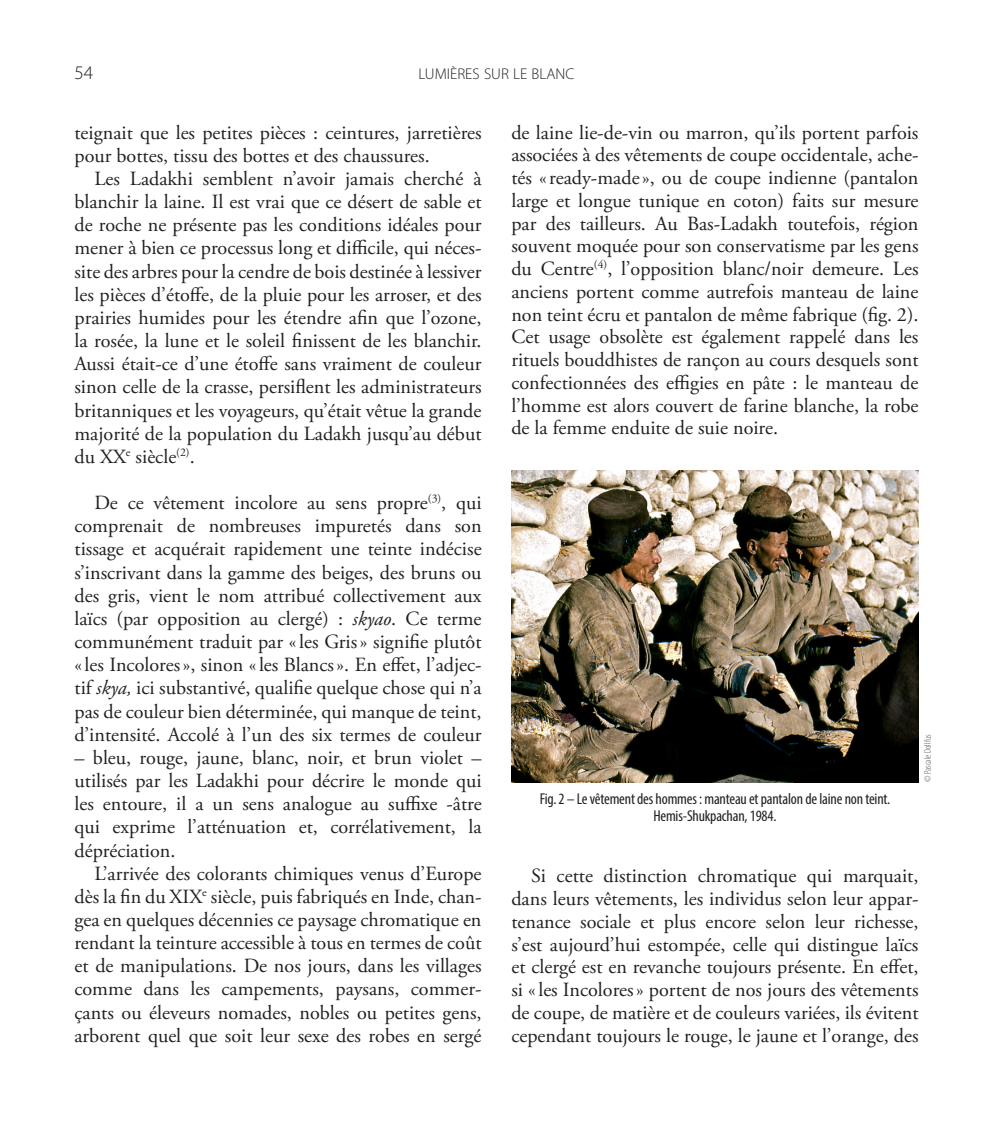
<style>
.page{position:relative;width:993px;height:1141px;background:#fff}
.page>*{position:absolute;margin:0;border:0;box-sizing:border-box;transform-origin:0 0}
.t1{font:20.12px/23.1px "Adobe Garamond Pro";color:#231f20;text-align:justify}
.t2{font:19.25px "Myriad Pro Light SC810";color:#231f20}
.t3{font:condensed 15.75px/16.6px "Myriad Pro";letter-spacing:-.01em;color:#231f20;text-align:center}
.t4{font:15.58px "Myriad Pro Light SC810";color:#231f20}
.t5{font:300 condensed 9.62px "Myriad Pro";color:#57585a}
.s1{font-style:italic}
</style>
<div class="page">
<img style="left:511px;top:470px;width:407px;height:312px">
<p class="t2" style="left:74px;top:62px;width:20px">54</p>
<p class="t4" style="left:418px;top:66px;width:157px">LUMIÈRES SUR LE BLANC</p>
<p class="t1" style="left:74px;top:121px;width:408px">teignait que les petites pièces : ceintures, jarretières pour bottes, tissu des bottes et des chaussures.</p>
<p class="t1" style="left:74px;top:168px;width:408px;text-indent:20px">Les Ladakhi semblent n’avoir jamais cherché à blanchir la laine. Il est vrai que ce désert de sable et de roche ne présente pas les conditions idéales pour mener à bien ce processus long et difficile, qui néces&shy;site des arbres pour la cendre de bois destinée à lessiver les pièces d’étoffe, de la pluie pour les arroser, et des prairies humides pour les étendre afin que l’ozone, la rosée, la lune et le soleil finissent de les blanchir.<br>Aussi était-ce d’une étoffe sans vraiment de couleur sinon celle de la crasse, persiflent les administrateurs britanniques et les voyageurs, qu’était vêtue la grande majorité de la population du Ladakh jusqu’au début du XX<sup>e</sup> siècle<sup>(2)</sup>.</p>
<p class="t1" style="left:74px;top:492px;width:408px;text-indent:20px">De ce vêtement incolore au sens propre<sup>(3)</sup>, qui comprenait de nombreuses impuretés dans son tissage et acquérait rapidement une teinte indécise s’inscrivant dans la gamme des beiges, des bruns ou des gris, vient le nom attribué collectivement aux laïcs (par opposition au clergé) : <span class="s1">skyao</span>. Ce terme communément traduit par «les Gris» signifie plutôt «les Incolores», sinon «les Blancs». En effet, l’adjec&shy;tif <span class="s1">skya,</span> ici substantivé, qualifie quelque chose qui n’a pas de couleur bien déterminée, qui manque de teint, d’intensité. Accolé à l’un des six termes de couleur</p>
<p class="t1" style="left:74px;top:747px;width:408px">– bleu, rouge, jaune, blanc, noir, et brun violet – utilisés par les Ladakhi pour décrire le monde qui les entoure, il a un sens analogue au suffixe -âtre qui exprime l’atténuation et, corrélativement, la dépréciation.</p>
<p class="t1" style="left:74px;top:863px;width:408px;text-indent:20px">L’arrivée des colorants chimiques venus d’Europe dès la fin du XIX<sup>e</sup> siècle, puis fabriqués en Inde, chan&shy;gea en quelques décennies ce paysage chromatique en rendant la teinture accessible à tous en termes de coût et de manipulations. De nos jours, dans les villages comme dans les campements, paysans, commer&shy;çants ou éleveurs nomades, nobles ou petites gens, arborent quel que soit leur sexe des robes en sergé</p>
<p class="t1" style="left:511px;top:122px;width:408px">de laine lie-de-vin ou marron, qu’ils portent parfois associées à des vêtements de coupe occidentale, ache&shy;tés «ready-made», ou de coupe indienne (pantalon large et longue tunique en coton) faits sur mesure par des tailleurs. Au Bas-Ladakh toutefois, région souvent moquée pour son conservatisme par les gens du Centre<sup>(4)</sup>, l’opposition blanc/noir demeure. Les anciens portent comme autrefois manteau de laine non teint écru et pantalon de même fabrique (fig. 2).<br>Cet usage obsolète est également rappelé dans les rituels bouddhistes de rançon au cours desquels sont confectionnées des effigies en pâte : le manteau de l’homme est alors couvert de farine blanche, la robe de la femme enduite de suie noire.</p>
<p class="t3" style="left:539px;top:790px;width:352px">Fig. 2 – Le vêtement des hommes : manteau et pantalon de laine non teint.<br>Hemis-Shukpachan, 1984.</p>
<p class="t5" style="left:921px;top:782px;width:49px;rotate:-90deg">© Pascale Dollfus</p>
<p class="t1" style="left:511px;top:865px;width:408px;text-indent:20px">Si cette distinction chromatique qui marquait, dans leurs vêtements, les individus selon leur appar&shy;tenance sociale et plus encore selon leur richesse, s’est aujourd’hui estompée, celle qui distingue laïcs et clergé est en revanche toujours présente. En effet, si «les Incolores» portent de nos jours des vêtements de coupe, de matière et de couleurs variées, ils évitent cependant toujours le rouge, le jaune et l’orange, des</p>
</div>
